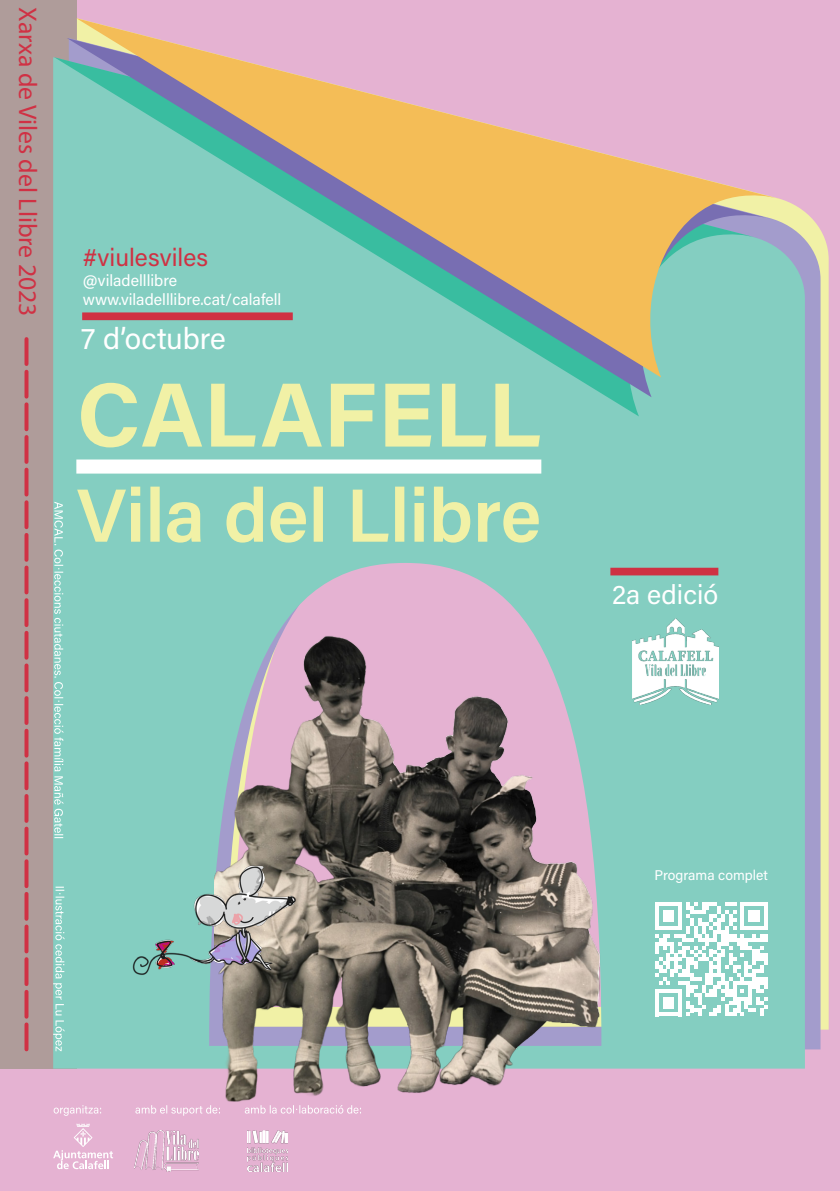
<style>
.page{position:relative;width:840px;height:1191px;background:#fff}
.page>*{position:absolute;margin:0;border:0;box-sizing:border-box;transform-origin:0 0}
.t1{font:30.2px "Acumin Variable Concept";color:#fff}
.t2{font:27.2px "Acumin Variable Concept";color:#fff}
.t3{font:25.6px "Myriad Pro";color:#d03144}
.t4{font:24.8px "Acumin Variable Concept";color:#cf3143}
.t5{font:16.2px/19.4px "Acumin Variable Concept";color:#fff}
.t6{font:14px "Acumin Variable Concept";color:#fff}
</style>
<div class="page">
<div style="left:0;top:0;width:839px;height:1191px;background:#e5b2d2"></div>
<div style="left:0;top:0;width:76px;height:1068px;background:#af9c9a"></div>
<svg style="left:24px;top:339px;width:4px;height:710px;background:#c74b58"></svg>
<svg style="left:804px;top:211px;width:16px;height:838px;background:#a4a2c9"></svg>
<div style="left:53px;top:57px;width:751px;height:1011px;background:#84cec1"></div>
<div style="left:54px;top:57px;width:704px;height:359px;background:#84cec1"></div>
<svg style="left:67px;top:38px;width:703px;height:359px;background:#7ec9be"></svg>
<svg style="left:76px;top:18px;width:704px;height:359px"></svg>
<img style="left:632px;top:618px;width:86px;height:86px">
<div style="left:610px;top:568px;width:108px;height:7px;background:#cf3143"></div>
<div style="left:82px;top:312px;width:210px;height:8px;background:#cf3143"></div>
<div style="left:76px;top:459px;width:465px;height:14px;background:#fff"></div>
<svg style="left:77px;top:486px;width:461px;height:56px;background:#aadab7"></svg>
<svg style="left:81px;top:383px;width:458px;height:64px;background:#b1dcb5"></svg>
<img style="left:214px;top:553px;width:386px;height:585px">
<img style="left:128px;top:860px;width:168px;height:116px">
<img style="left:135px;top:1130px;width:63px;height:41px">
<svg style="left:54px;top:1105px;width:47px;height:10px"></svg>
<svg style="left:135px;top:1105px;width:85px;height:10px"></svg>
<svg style="left:53px;top:1123px;width:60px;height:46px"></svg>
<img style="left:247px;top:1130px;width:40px;height:41px">
<svg style="left:245px;top:1105px;width:116px;height:8px"></svg>
<svg style="left:53px;top:886px;width:11px;height:165px;background:#9ed7cd"></svg>
<svg style="left:54px;top:502px;width:9px;height:336px;background:#a4dad1"></svg>
<svg style="left:654px;top:902px;width:113px;height:114px;background:#c4e7e1"></svg>
<p class="t3" style="left:43px;top:7px;width:311px;rotate:90deg">Xarxa de Viles del Llibre 2023</p>
<p class="t4" style="left:83px;top:241px;width:127px">#viulesviles</p>
<p class="t5" style="left:83px;top:270px;width:200px">@viladelllibre www.viladelllibre.cat/calafell</p>
<p class="t1" style="left:81px;top:317px;width:146px">7 d’octubre</p>
<p class="t2" style="left:611px;top:576px;width:108px">2a edició</p>
<p class="t6" style="left:654px;top:865px;width:115px">Programa complet</p>
</div>
